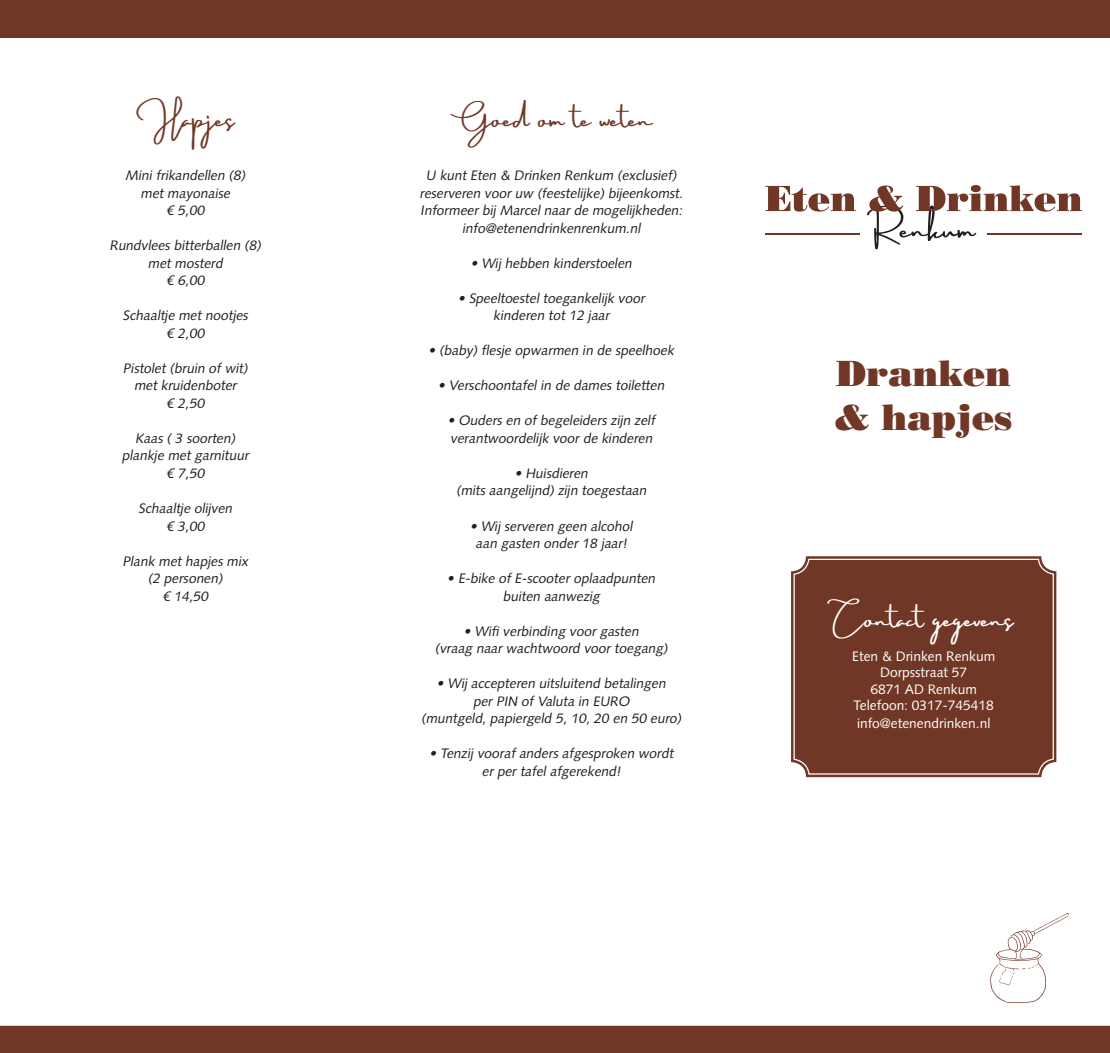
<style>
.page{position:relative;width:1110px;height:1053px;background:#fff}
.page>*{position:absolute;margin:0;border:0;box-sizing:border-box;transform-origin:0 0}
.t1{font:36.25px "Bodoni Std Poster";color:#713726}
.t2{font:22.5px "Amsterdam Three";color:#713726}
.t3{font:22.5px "Amsterdam Three";color:#fff}
.t4{font:italic 13.75px "Syntax LT Std";color:#231f20}
.t5{font:13.75px "Syntax LT Std";color:#fff}
</style>
<div class="page">
<div style="left:791px;top:556px;width:266px;height:222px;background:#713726"></div>
<div style="left:793px;top:558px;width:260px;height:216px;border:1px solid #fff;border-radius:15px"></div>
<div style="left:0;top:1025px;width:1109px;height:27px;background:#713726"></div>
<div style="left:0;top:0;width:1109px;height:37px;background:#713726"></div>
<svg style="left:990px;top:913px;width:78px;height:89px"></svg>
<svg style="left:765px;top:186px;width:90px;height:25px"></svg>
<svg style="left:867px;top:185px;width:214px;height:64px"></svg>
<hr style="left:765px;top:233px;width:94px;height:2px;background:#713726">
<hr style="left:987px;top:233px;width:94px;height:1px;background:#713726">
<p class="t2" style="left:136px;top:107px;width:99px">Hapjes</p>
<p class="t4" style="left:125px;top:167px;width:124px">Mini frikandellen (8)</p>
<p class="t4" style="left:140px;top:185px;width:93px">met mayonaise</p>
<p class="t4" style="left:166px;top:202px;width:42px">€ 5,00</p>
<p class="t4" style="left:110px;top:237px;width:155px">Rundvlees bitterballen (8)</p>
<p class="t4" style="left:148px;top:255px;width:79px">met mosterd</p>
<p class="t4" style="left:166px;top:272px;width:42px">€ 6,00</p>
<p class="t4" style="left:122px;top:307px;width:129px">Schaaltje met nootjes</p>
<p class="t4" style="left:166px;top:325px;width:42px">€ 2,00</p>
<p class="t4" style="left:123px;top:360px;width:129px">Pistolet (bruin of wit)</p>
<p class="t4" style="left:134px;top:377px;width:106px">met kruidenboter</p>
<p class="t4" style="left:166px;top:395px;width:42px">€ 2,50</p>
<p class="t4" style="left:135px;top:430px;width:104px">Kaas ( 3 soorten)</p>
<p class="t4" style="left:122px;top:447px;width:131px">plankje met garnituur</p>
<p class="t4" style="left:166px;top:465px;width:42px">€ 7,50</p>
<p class="t4" style="left:138px;top:500px;width:98px">Schaaltje olijven</p>
<p class="t4" style="left:166px;top:517px;width:42px">€ 3,00</p>
<p class="t4" style="left:122px;top:552px;width:129px">Plank met hapjes mix</p>
<p class="t4" style="left:148px;top:570px;width:79px">(2 personen)</p>
<p class="t4" style="left:162px;top:587px;width:50px">€ 14,50</p>
<p class="t2" style="left:450px;top:107px;width:203px">Goed om te weten</p>
<p class="t4" style="left:426px;top:167px;width:255px">U kunt Eten &amp; Drinken Renkum (exclusief)</p>
<p class="t4" style="left:419px;top:185px;width:267px">reserveren voor uw (feestelij ke) bijeenkomst.</p>
<p class="t4" style="left:420px;top:202px;width:266px">Informeer bij Marcel naar de mogelij kheden:</p>
<p class="t4" style="left:462px;top:220px;width:182px">info@etenendrinkenrenkum.nl</p>
<p class="t4" style="left:470px;top:255px;width:165px">• Wij hebben kinderstoelen</p>
<p class="t4" style="left:458px;top:290px;width:190px">• Speeltoestel toegankelij k voor</p>
<p class="t4" style="left:493px;top:307px;width:120px">kinderen tot 12 jaar</p>
<p class="t4" style="left:428px;top:342px;width:249px">• (baby) flesje opwarmen in de speelhoek</p>
<p class="t4" style="left:438px;top:377px;width:230px">• Verschoontafel in de dames toiletten</p>
<p class="t4" style="left:447px;top:412px;width:211px">• Ouders en of begeleiders zij n zelf</p>
<p class="t4" style="left:450px;top:430px;width:206px">verantwoordelij k voor de kinderen</p>
<p class="t4" style="left:514px;top:465px;width:77px">• Huisdieren</p>
<p class="t4" style="left:456px;top:482px;width:194px">(mits aangelij nd) zij n toegestaan</p>
<p class="t4" style="left:470px;top:517px;width:166px">• Wij serveren geen alcohol</p>
<p class="t4" style="left:475px;top:535px;width:155px">aan gasten onder 18 jaar!</p>
<p class="t4" style="left:447px;top:570px;width:212px">• E-bike of E-scooter oplaadpunten</p>
<p class="t4" style="left:502px;top:587px;width:101px">buiten aanwezig</p>
<p class="t4" style="left:463px;top:622px;width:179px">• Wifi verbinding voor gasten</p>
<p class="t4" style="left:434px;top:640px;width:237px">(vraag naar wachtwoord voor toegang)</p>
<p class="t4" style="left:436px;top:675px;width:233px">• Wij accepteren uitsluitend betalingen</p>
<p class="t4" style="left:473px;top:692px;width:160px">per PIN of Valuta in EURO</p>
<p class="t4" style="left:421px;top:710px;width:264px">(muntgeld, papiergeld 5, 10, 20 en 50 euro)</p>
<p class="t4" style="left:429px;top:745px;width:248px">• Tenzij vooraf anders afgesproken wordt</p>
<p class="t4" style="left:481px;top:762px;width:143px">er per tafel afgerekend!</p>
<p class="t1" style="left:835px;top:351px;width:177px">Dranken</p>
<p class="t1" style="left:834px;top:395px;width:179px">&amp; hapjes</p>
<p class="t3" style="left:834px;top:607px;width:180px">Contact gegevens</p>
<p class="t5" style="left:851px;top:648px;width:144px">Eten &amp; Drinken Renkum</p>
<p class="t5" style="left:879px;top:664px;width:89px">Dorpsstraat 57</p>
<p class="t5" style="left:870px;top:681px;width:108px">6871 AD Renkum</p>
<p class="t5" style="left:853px;top:697px;width:142px">Telefoon: 0317-745418</p>
<p class="t5" style="left:856px;top:715px;width:135px">info@etenendrinken.nl</p>
</div>
